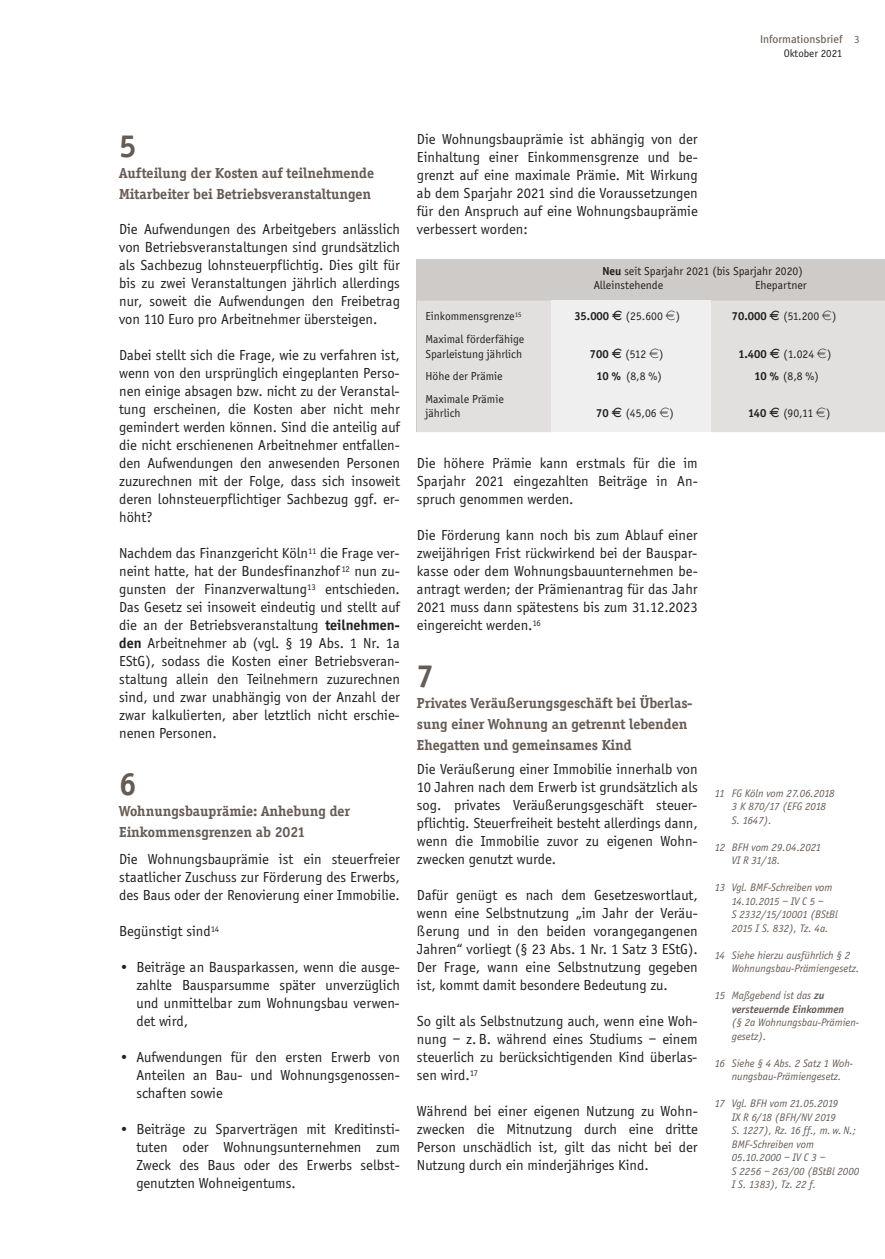
<style>
.page{position:relative;width:885px;height:1259px;background:#fff}
.page>*{position:absolute;margin:0;border:0;box-sizing:border-box;transform-origin:0 0}
.t1{font:700 33px "Officina Serif";color:#665c55}
.t2{font:15px/18px "Officina Sans";color:#231f20;text-align:justify}
.t3{font:700 15px/21px "Officina Serif";color:#665c55}
.t4{font:12px/14.2px "Officina Sans";color:#231f20}
.t5{font:italic 11.25px/13.5px "Officina Sans";color:#665c55}
.t6{font:italic 700 11.25px/13.5px "Officina Sans";color:#665c55}
.t7{font:11.25px "Meta Plus";color:#665c55}
.t8{font:11.25px "Officina Sans";color:#231f20}
.s1{font-family:"Officina Sans"}
.s2{font-weight:700}
.s3{font-family:"Eurofont"}
.s4{font-weight:400}
</style>
<div class="page">
<div style="left:417px;top:259px;width:467px;height:173px;background:#cfcbc9"></div>
<div style="left:417px;top:301px;width:467px;height:131px;background:#e1e0de"></div>
<div style="left:551px;top:301px;width:159px;height:131px;background:#f0efef"></div>
<p class="t7" style="left:760px;top:32px;width:101px">Informationsbrief <span class="s1">3</span></p>
<p class="t8" style="left:783px;top:49px;width:60px">Oktober 2021</p>
<h1 class="t1" style="left:119px;top:133px;width:19px">5</h1>
<p class="t3" style="left:119px;top:163px;width:256px">Aufteilung der Kosten auf teilnehmende<br>Mitarbeiter bei Betriebsveranstaltungen</p>
<p class="t2" style="left:119px;top:221px;width:282px">Die Aufwendungen des Arbeitgebers anlässlich von Betriebsveranstaltungen sind grundsätzlich als Sachbezug lohnsteuerpflichtig. Dies gilt für bis zu zwei Veranstaltungen jährlich allerdings nur, soweit die Aufwendungen den Freibetrag von 110 Euro pro Arbeitnehmer übersteigen.</p>
<p class="t2" style="left:119px;top:347px;width:282px">Dabei stellt sich die Frage, wie zu verfahren ist, wenn von den ursprünglich eingeplanten Perso&shy;nen einige absagen bzw. nicht zu der Veranstal&shy;tung erscheinen, die Kosten aber nicht mehr gemindert werden können. Sind die anteilig auf die nicht erschienenen Arbeitnehmer entfallen&shy;den Aufwendungen den anwesenden Personen zuzurechnen mit der Folge, dass sich insoweit deren lohnsteuerpflichtiger Sachbezug ggf. er&shy;höht?</p>
<p class="t2" style="left:119px;top:545px;width:282px">Nachdem das Finanzgericht Köln<sup>11</sup> die Frage ver&shy;neint hatte, hat der Bundesfinanzhof <sup>12</sup> nun zu&shy;gunsten der Finanzverwaltung<sup>13</sup> entschieden.<br>Das Gesetz sei insoweit eindeutig und stellt auf die an der Betriebsveranstaltung <span class="s2">teilnehmen&shy;den</span> Arbeitnehmer ab (vgl. § 19 Abs. 1 Nr. 1a EStG), sodass die Kosten einer Betriebsveran&shy;staltung allein den Teilnehmern zuzurechnen sind, und zwar unabhängig von der Anzahl der zwar kalkulierten, aber letztlich nicht erschie&shy;nenen Personen.</p>
<h1 class="t1" style="left:119px;top:771px;width:19px">6</h1>
<p class="t3" style="left:119px;top:802px;width:232px">Wohnungsbauprämie: Anhebung der<br>Einkommensgrenzen ab 2021</p>
<p class="t2" style="left:119px;top:851px;width:282px">Die Wohnungsbauprämie ist ein steuerfreier staatlicher Zuschuss zur Förderung des Erwerbs, des Baus oder der Renovierung einer Immobilie.</p>
<p class="t2" style="left:119px;top:923px;width:102px">Begünstigt sind<sup>14</sup></p>
<p class="t2" style="left:136px;top:959px;width:265px;text-indent:-17px">• Beiträge an Bausparkassen, wenn die ausge&shy;zahlte Bausparsumme später unverzüglich und unmittelbar zum Wohnungsbau verwen&shy;det wird,</p>
<p class="t2" style="left:136px;top:1049px;width:265px;text-indent:-17px">• Aufwendungen für den ersten Erwerb von Anteilen an Bau- und Wohnungsgenossen&shy;schaften sowie</p>
<p class="t2" style="left:136px;top:1121px;width:265px;text-indent:-17px">• Beiträge zu Sparverträgen mit Kreditinsti&shy;tuten oder Wohnungsunternehmen zum Zweck des Baus oder des Erwerbs selbst&shy;genutzten Wohneigentums.</p>
<p class="t2" style="left:417px;top:131px;width:282px">Die Wohnungsbauprämie ist abhängig von der Einhaltung einer Einkommensgrenze und be&shy;grenzt auf eine maximale Prämie. Mit Wirkung ab dem Sparjahr 2021 sind die Voraussetzungen für den Anspruch auf eine Wohnungsbauprämie verbessert worden:</p>
<p class="t4" style="left:593px;top:265px;width:210px;text-indent:9px"><span class="s2">Neu</span> seit Sparjahr 2021 (bis Sparjahr 2020)<br>Alleinstehende</p>
<p class="t4" style="left:755px;top:279px;width:53px">Ehepartner</p>
<p class="t4" style="left:425px;top:310px;width:97px">Einkommensgrenze<sup>15</sup></p>
<p class="t4" style="left:574px;top:310px;width:107px"><span class="s2">35.000</span> <span class="s3">E</span> (25.600 <span class="s3">E</span>)</p>
<p class="t4" style="left:731px;top:310px;width:106px"><span class="s2">70.000</span> <span class="s3">E</span> (51.200 <span class="s3">E</span>)</p>
<p class="t4" style="left:425px;top:333px;width:100px">Maximal förderfähige<br>Sparleistung jährlich</p>
<p class="t4" style="left:590px;top:347px;width:75px"><span class="s2">700</span> <span class="s3">E</span> (512 <span class="s3">E</span>)</p>
<p class="t4" style="left:738px;top:347px;width:94px"><span class="s2">1.400</span> <span class="s3">E</span> (1.024 <span class="s3">E</span>)</p>
<p class="t4" style="left:425px;top:370px;width:79px">Höhe der Prämie</p>
<p class="t4" style="left:596px;top:370px;width:67px"><span class="s2">10 %</span> (8,8 %)</p>
<p class="t4" style="left:754px;top:370px;width:66px"><span class="s2">10 %</span> (8,8 %)</p>
<p class="t4" style="left:425px;top:393px;width:80px">Maximale Prämie jährlich</p>
<p class="t4" style="left:596px;top:407px;width:79px"><span class="s2">70</span> <span class="s3">E</span> (45,06 <span class="s3">E</span>)</p>
<p class="t4" style="left:748px;top:407px;width:84px"><span class="s2">140</span> <span class="s3">E</span> (90,11 <span class="s3">E</span>)</p>
<p class="t2" style="left:417px;top:455px;width:282px">Die höhere Prämie kann erstmals für die im Sparjahr 2021 eingezahlten Beiträge in An&shy;spruch genommen werden.</p>
<p class="t2" style="left:417px;top:527px;width:282px">Die Förderung kann noch bis zum Ablauf einer zweijährigen Frist rückwirkend bei der Bauspar&shy;kasse oder dem Wohnungsbauunternehmen be&shy;antragt werden; der Prämienantrag für das Jahr 2021 muss dann spätestens bis zum 31.12.2023 eingereicht werden.<sup>16</sup></p>
<h1 class="t1" style="left:417px;top:663px;width:19px">7</h1>
<p class="t3" style="left:417px;top:694px;width:277px">Privates Veräußerungsgeschäft bei Überlas&shy;sung einer Wohnung an getrennt lebenden<br>Ehegatten und gemeinsames Kind</p>
<p class="t2" style="left:417px;top:761px;width:282px">Die Veräußerung einer Immobilie innerhalb von 10 Jahren nach dem Erwerb ist grundsätzlich als sog. privates Veräußerungsgeschäft steuer&shy;pflichtig. Steuerfreiheit besteht allerdings dann, wenn die Immobilie zuvor zu eigenen Wohn&shy;zwecken genutzt wurde.</p>
<p class="t2" style="left:417px;top:887px;width:282px">Dafür genügt es nach dem Gesetzeswortlaut, wenn eine Selbstnutzung „im Jahr der Veräu&shy;ßerung und in den beiden vorangegangenen Jahren“ vorliegt (§ 23 Abs. 1 Nr. 1 Satz 3 EStG).<br>Der Frage, wann eine Selbstnutzung gegeben ist, kommt damit besondere Bedeutung zu.</p>
<p class="t2" style="left:417px;top:1013px;width:282px">So gilt als Selbstnutzung auch, wenn eine Woh&shy;nung – z. B. während eines Studiums – einem steuerlich zu berücksichtigenden Kind überlas&shy;sen wird.<sup>17</sup></p>
<p class="t2" style="left:417px;top:1103px;width:282px">Während bei einer eigenen Nutzung zu Wohn&shy;zwecken die Mitnutzung durch eine dritte Person unschädlich ist, gilt das nicht bei der Nutzung durch ein minderjähriges Kind.</p>
<p class="t5" style="left:731px;top:787px;width:104px;text-indent:-17px">11 FG Köln vom 27.06.2018<br>3 K 870/17 (EFG 2018<br>S. 1647).</p>
<p class="t5" style="left:731px;top:841px;width:91px;text-indent:-17px">12 BFH vom 29.04.2021<br>VI R 31/18.</p>
<p class="t5" style="left:731px;top:881px;width:107px;text-indent:-17px">13 Vgl. BMF-Schreiben vom<br>14.10.2015 – IV C 5 –<br>S 2332/15/10001 (BStBl<br>2015 I S. 832), Tz. 4a.</p>
<p class="t5" style="left:731px;top:949px;width:129px;text-indent:-17px">14 Siehe hierzu ausführlich § 2<br>Wohnungsbau-Prämiengesetz.</p>
<p class="t6" style="left:731px;top:989px;width:114px;text-indent:-17px"><span class="s4">15 Maßgebend ist das</span> zu versteuernde Einkommen</p>
<p class="t5" style="left:731px;top:1016px;width:129px">(§ 2a Wohnungsbau-Prämien&shy;gesetz).</p>
<p class="t5" style="left:714px;top:1057px;width:140px;text-align:center">16 Siehe § 4 Abs. 2 Satz 1 Woh&shy;nungsbau-Prämiengesetz.</p>
<p class="t5" style="left:731px;top:1097px;width:129px;text-indent:-17px">17 Vgl. BFH vom 21.05.2019<br>IX R 6/18 (BFH/NV 2019<br>S. 1227), Rz. 16 ff., m. w. N.;<br>BMF-Schreiben vom<br>05.10.2000 – IV C 3 –<br>S 2256 – 263/00 (BStBl 2000<br>I S. 1383), Tz. 22 f.</p>
</div>
